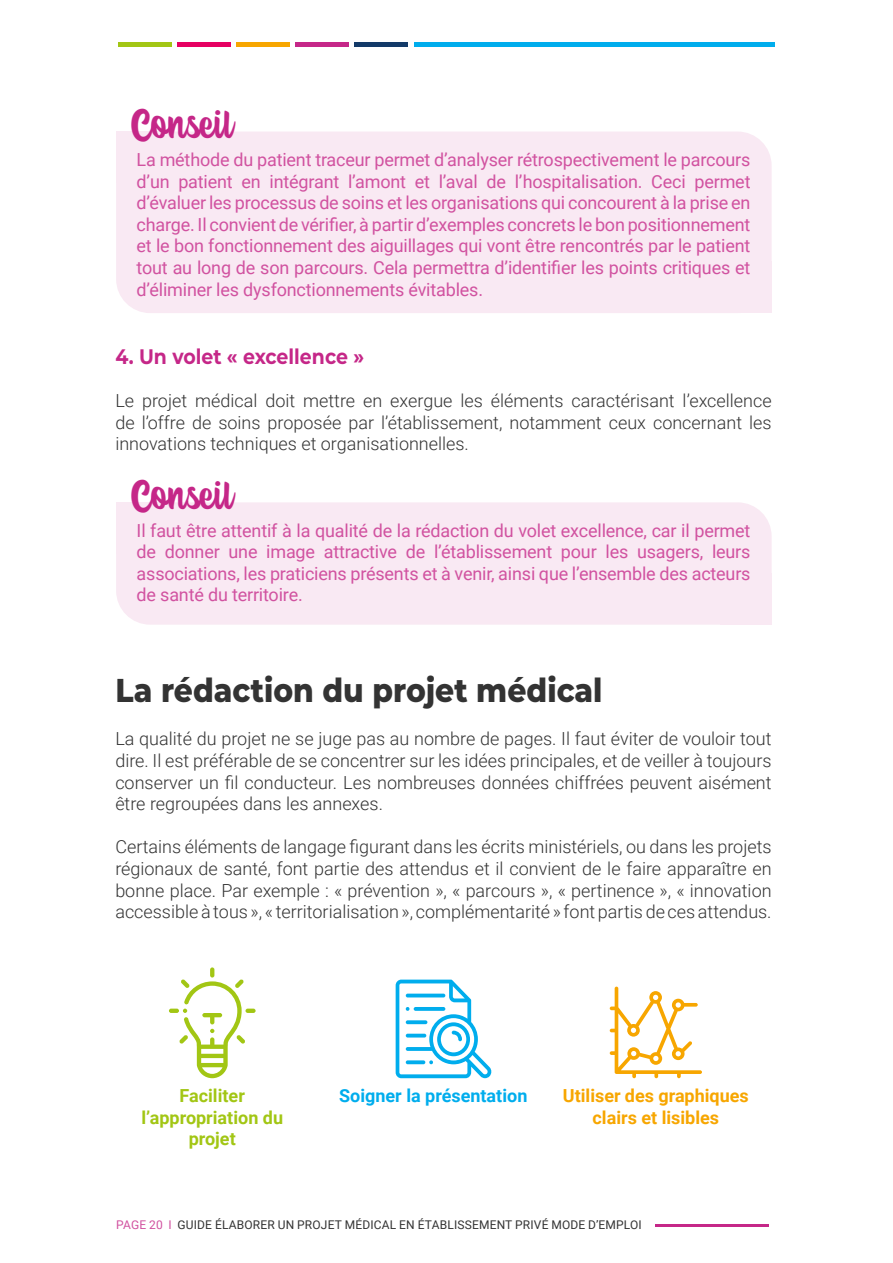
<style>
.page{position:relative;width:893px;height:1263px;background:#fff}
.page>*{position:absolute;margin:0;border:0;box-sizing:border-box;transform-origin:0 0}
.t1{font:45px "Asking Mind";color:#c52788;scale:.9 1}
.t2{font:800 33px "Montserrat";color:#333;scale:.9 1}
.t3{font:700 21px "Montserrat";color:#c52788;scale:.9 1}
.t4{font:300 18px/21.6px "Roboto";color:#333;text-align:justify}
.t5{font:18px/21.6px "Roboto";letter-spacing:-.01em;color:#d152a0;text-align:justify}
.t6{font:700 18px/21.6px "Roboto";color:#f7a600;text-align:center}
.t7{font:700 18px/21.6px "Roboto";color:#a2c614;text-align:center}
.t8{font:700 18px "Roboto";color:#00aded}
.t9{font:12px "Roboto";letter-spacing:.015em;color:#333}
.s1{color:#d152a0}
</style>
<div class="page">
<div style="left:720px;top:573px;width:52px;height:52px;background:#f9e9f3"></div>
<div style="left:116px;top:502px;width:52px;height:52px;background:#f9e9f3"></div>
<div style="left:116px;top:502px;width:656px;height:123px;background:#f9e9f3;border-radius:34px"></div>
<div style="left:116px;top:132px;width:52px;height:51px;background:#f9e9f3"></div>
<div style="left:116px;top:132px;width:656px;height:181px;background:#f9e9f3;border-radius:34px"></div>
<hr style="left:414px;top:43px;width:361px;height:4px;background:#00aded">
<hr style="left:355px;top:43px;width:53px;height:4px;background:#133a68">
<hr style="left:296px;top:43px;width:53px;height:4px;background:#c52788">
<hr style="left:237px;top:43px;width:53px;height:4px;background:#f7a600">
<hr style="left:177px;top:43px;width:54px;height:4px;background:#e60062">
<hr style="left:118px;top:43px;width:54px;height:4px;background:#a2c614">
<hr style="left:656px;top:1225px;width:113px;height:2px;background:#c52788">
<div style="left:720px;top:261px;width:52px;height:52px;background:#f9e9f3"></div>
<svg style="left:610px;top:987px;width:92px;height:91px"></svg>
<svg style="left:396px;top:979px;width:96px;height:99px"></svg>
<svg style="left:414px;top:1007px;width:31px;height:4px"></svg>
<hr style="left:406px;top:994px;width:39px;height:3px;background:#00aded;border-radius:2px">
<svg style="left:210px;top:967px;width:4px;height:10px"></svg>
<div style="left:169px;top:1008px;width:10px;height:5px;background:#a2c614;border-radius:2px"></div>
<div style="left:245px;top:1008px;width:11px;height:5px;background:#a2c614;border-radius:2px"></div>
<svg style="left:179px;top:979px;width:66px;height:99px"></svg>
<h1 class="t1" style="left:137px;top:106px;width:112px">Conseil</h1>
<p class="t5" style="left:137px;top:148px;width:615px">La méthode du patient traceur permet d’analyser rétrospectivement le parcours d’un patient en intégrant l’amont et l’aval de l’hospitalisation. Ceci permet d’évaluer les processus de soins et les organisations qui concourent à la prise en charge. Il convient de vérifier, à partir d’exemples concrets le bon positionnement et le bon fonctionnement des aiguillages qui vont être rencontrés par le patient tout au long de son parcours. Cela permettra d’identifier les points critiques et d’éliminer les dysfonctionnements évitables.</p>
<p class="t3" style="left:115px;top:341px;width:278px">4. Un volet « excellence »</p>
<p class="t4" style="left:115px;top:389px;width:658px">Le projet médical doit mettre en exergue les éléments caractérisant l’excellence de l’offre de soins proposée par l’établissement, notamment ceux concernant les innovations techniques et organisationnelles.</p>
<h1 class="t1" style="left:137px;top:477px;width:112px">Conseil</h1>
<p class="t5" style="left:137px;top:519px;width:615px">Il faut être attentif à la qualité de la rédaction du volet excellence, car il permet de donner une image attractive de l’établissement pour les usagers, leurs associations, les praticiens présents et à venir, ainsi que l’ensemble des acteurs de santé du territoire.</p>
<h2 class="t2" style="left:115px;top:666px;width:543px">La rédaction du projet médical</h2>
<p class="t4" style="left:115px;top:727px;width:658px">La qualité du projet ne se juge pas au nombre de pages. Il faut éviter de vouloir tout dire. Il est préférable de se concentrer sur les idées principales, et de veiller à toujours conserver un fil conducteur. Les nombreuses données chiffrées peuvent aisément être regroupées dans les annexes.</p>
<p class="t4" style="left:115px;top:835px;width:658px">Certains éléments de langage figurant dans les écrits ministériels, ou dans les projets régionaux de santé, font partie des attendus et il convient de le faire apparaître en bonne place. Par exemple : « prévention », « parcours », « pertinence », « innovation accessible à tous », « territorialisation », complémentarité » font partis de ces attendus.</p>
<p class="t7" style="left:141px;top:1084px;width:143px">Faciliter l’appropriation du projet</p>
<p class="t8" style="left:339px;top:1083px;width:190px">Soigner la présentation</p>
<p class="t6" style="left:563px;top:1084px;width:188px">Utiliser des graphiques clairs et lisibles</p>
<p class="t9" style="left:116px;top:1217px;width:527px"><span class="s1">PAGE 20 I</span> GUIDE ÉLABORER UN PROJET MÉDICAL EN ÉTABLISSEMENT PRIVÉ MODE D’EMPLOI</p>
</div>
